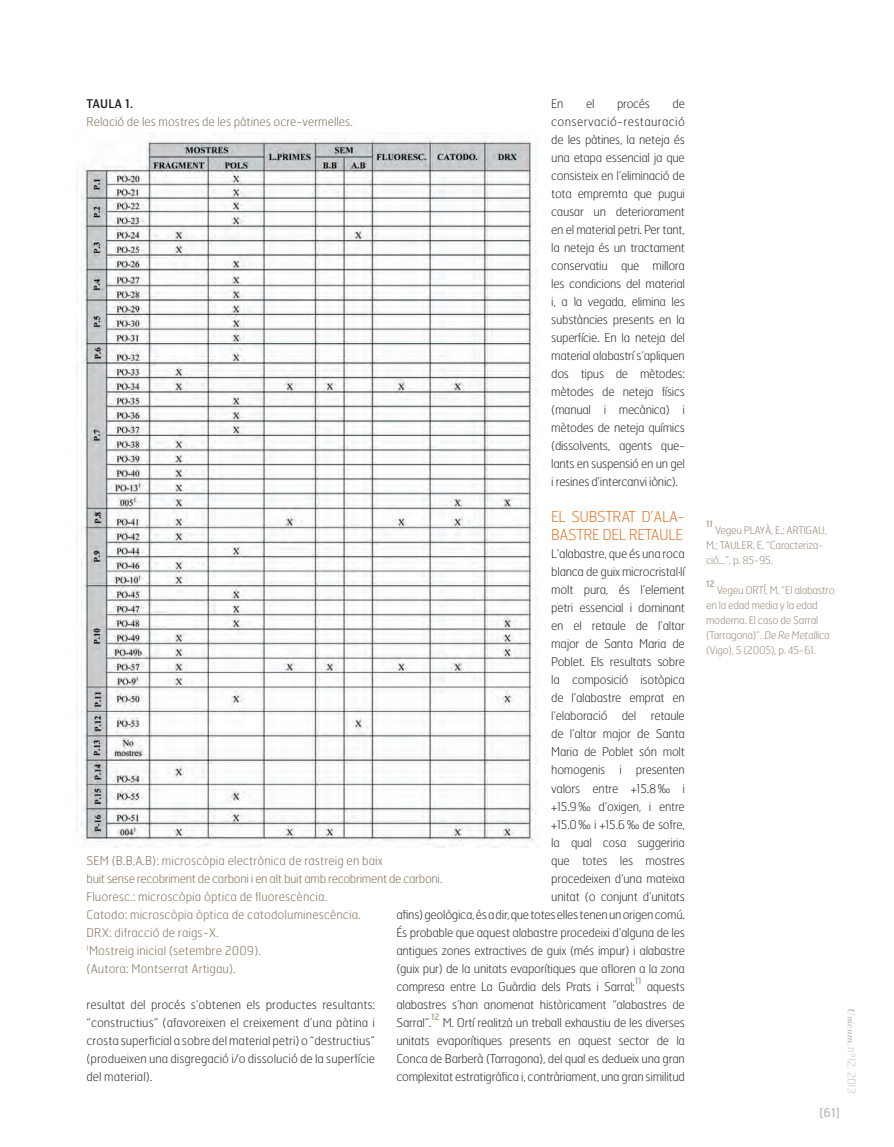
<style>
.page{position:relative;width:894px;height:1147px;background:#fff}
.page>*{position:absolute;margin:0;border:0;box-sizing:border-box;transform-origin:0 0}
.Entradilla{font:100 15px/18px "Hermes";letter-spacing:-.025em;color:#e4701e}
.Txt_CAT{font:100 12px/18px "Hermes";letter-spacing:-.02em;color:#231f20;text-align:justify}
.Pie_de_foto{font:100 12px "Hermes";letter-spacing:.01em;color:#7c6954}
.Pie_de_foto-2{font:100 12px/18px "Hermes";letter-spacing:-.025em;color:#7c6954}
.Txt_CAT-2{font:12px "Hermes";letter-spacing:.01em;color:#231f20}
.t1{font:12px "Hermes";color:#bcbdc0}
.Notas_articulo{font:100 10.5px/15px "Hermes";letter-spacing:-.02em;color:#948370}
.t2{font:100 10.5px "Hermes";color:#bcbdc0}
.Notas_articulo-2{font:8.7px "Hermes";color:#ad9e8c}
.Txt_CAT-3{font:8.7px "Hermes";color:#ad9e8c}
.s1{font-family:"Bodoni Std";font-weight:400;font-style:italic}
</style>
<div class="page">
<img style="left:76px;top:132px;width:460px;height:715px">
<p class="Txt_CAT" style="left:551px;top:95px;width:14px">En</p>
<p class="Txt_CAT" style="left:586px;top:95px;width:10px">el</p>
<p class="Txt_CAT" style="left:616px;top:95px;width:35px">procés</p>
<p class="Txt_CAT" style="left:551px;top:95px;width:135px;text-indent:121px">de conservació-restauració de les pàtines, la neteja és una etapa essencial ja que consisteix en l’eliminació de tota empremta que pugui causar un deteriorament en el material petri. Per tant, la neteja és un tractament conservatiu que millora les condicions del material i, a la vegada, elimina les substàncies presents en la superfície. En la neteja del material alabastrí s’apliquen dos tipus de mètodes: mètodes de neteja físics (manual i mecànica) i mètodes de neteja químics (dissolvents, agents que&shy;lants en suspensió en un gel i resines d’intercanvi iònic).</p>
<p class="Entradilla" style="left:551px;top:507px;width:135px">EL SUBSTRAT D’ALA-<br>BASTRE DEL RETAULE</p>
<p class="Txt_CAT" style="left:551px;top:545px;width:135px">L’alabastre, que és una roca blanca de guix microcristal·lí molt pura, és l’element petri essencial i dominant en el retaule de l’altar major de Santa Maria de Poblet. Els resultats sobre la composició isotòpica de l’alabastre emprat en l’elaboració del retaule de l’altar major de Santa Maria de Poblet són molt homogenis i presenten valors entre +15.8‰ i +15.9‰ d’oxigen, i entre +15.0‰ i +15.6 ‰ de sofre, la qual cosa suggeriria que totes les mostres procedeixen d’una mateixa unitat (o conjunt d’unitats</p>
<p class="Txt_CAT-2" style="left:87px;top:96px;width:48px">TAULA 1.</p>
<p class="Pie_de_foto" style="left:87px;top:114px;width:268px">Relació de les mostres de les pàtines ocre-vermelles.</p>
<p class="Pie_de_foto-2" style="left:87px;top:851px;width:357px">SEM (B.B,A.B): microscòpia electrònica de rastreig en baix<br>buit sense recobriment de carboni i en alt buit amb recobriment de carboni.</p>
<p class="Pie_de_foto" style="left:87px;top:888px;width:242px">Fluoresc.: microscòpia òptica de fluorescència.</p>
<p class="Pie_de_foto" style="left:87px;top:906px;width:275px">Catodo: microscòpia òptica de catodoluminescència.</p>
<p class="Pie_de_foto" style="left:87px;top:924px;width:134px">DRX: difracció de raigs-X.</p>
<p class="Pie_de_foto" style="left:87px;top:942px;width:176px"><sup>1</sup>Mostreig inicial (setembre 2009).</p>
<p class="Pie_de_foto" style="left:87px;top:960px;width:150px">(Autora: Montserrat Artigau).</p>
<p class="Txt_CAT" style="left:396px;top:905px;width:290px">afins) geològica, és a dir, que totes elles tenen un origen comú.<br>És probable que aquest alabastre procedeixi d’alguna de les antigues zones extractives de guix (més impur) i alabastre (guix pur) de la unitats evaporítiques que afloren a la zona compresa entre La Guàrdia dels Prats i Sarral;</p>
<p class="Txt_CAT-3" style="left:634px;top:975px;width:8px">11</p>
<p class="Txt_CAT" style="left:396px;top:977px;width:290px;text-indent:250px">aquests alabastres s’han anomenat històricament “alabastres de Sarral”.</p>
<p class="Txt_CAT" style="left:87px;top:995px;width:290px">resultat del procés s’obtenen els productes resultants: “constructius” (afavoreixen el creixement d’una pàtina i crosta superficial a sobre del material petri) o “destructius” (produeixen una disgregació i/o dissolució de la superfície del material).</p>
<p class="Txt_CAT-3" style="left:431px;top:1011px;width:10px">12</p>
<p class="Txt_CAT" style="left:396px;top:1013px;width:290px;text-indent:46px">M. Ortí realitzà un treball exhaustiu de les diverses unitats evaporítiques presents en aquest sector de la Conca de Barberà (Tarragona), del qual es dedueix una gran complexitat estratigràfica i, contràriament, una gran similitud</p>
<p class="Notas_articulo-2" style="left:706px;top:518px;width:8px">11</p>
<p class="Notas_articulo" style="left:706px;top:522px;width:122px;text-indent:9px">Vegeu PLAYÀ, E.; ARTIGAU,<br>M.; TAULER, E. “Caracteriza&shy;ció…”, p. 85-95.</p>
<p class="Notas_articulo-2" style="left:706px;top:578px;width:10px">12</p>
<p class="Notas_articulo" style="left:706px;top:582px;width:130px;text-indent:11px">Vegeu ORTÍ, M. “El alabastro en la edad media y la edad moderna. El caso de Sarral (Tarragona)”. De Re Metallica (Vigo), 5 (2005), p. 45-61.</p>
<p class="t1" style="left:819px;top:1104px;width:22px">[61]</p>
<p class="t2" style="left:858px;top:1008px;width:87px;rotate:90deg"><span class="s1">Unicum</span>, nº12, 2013</p>
</div>
